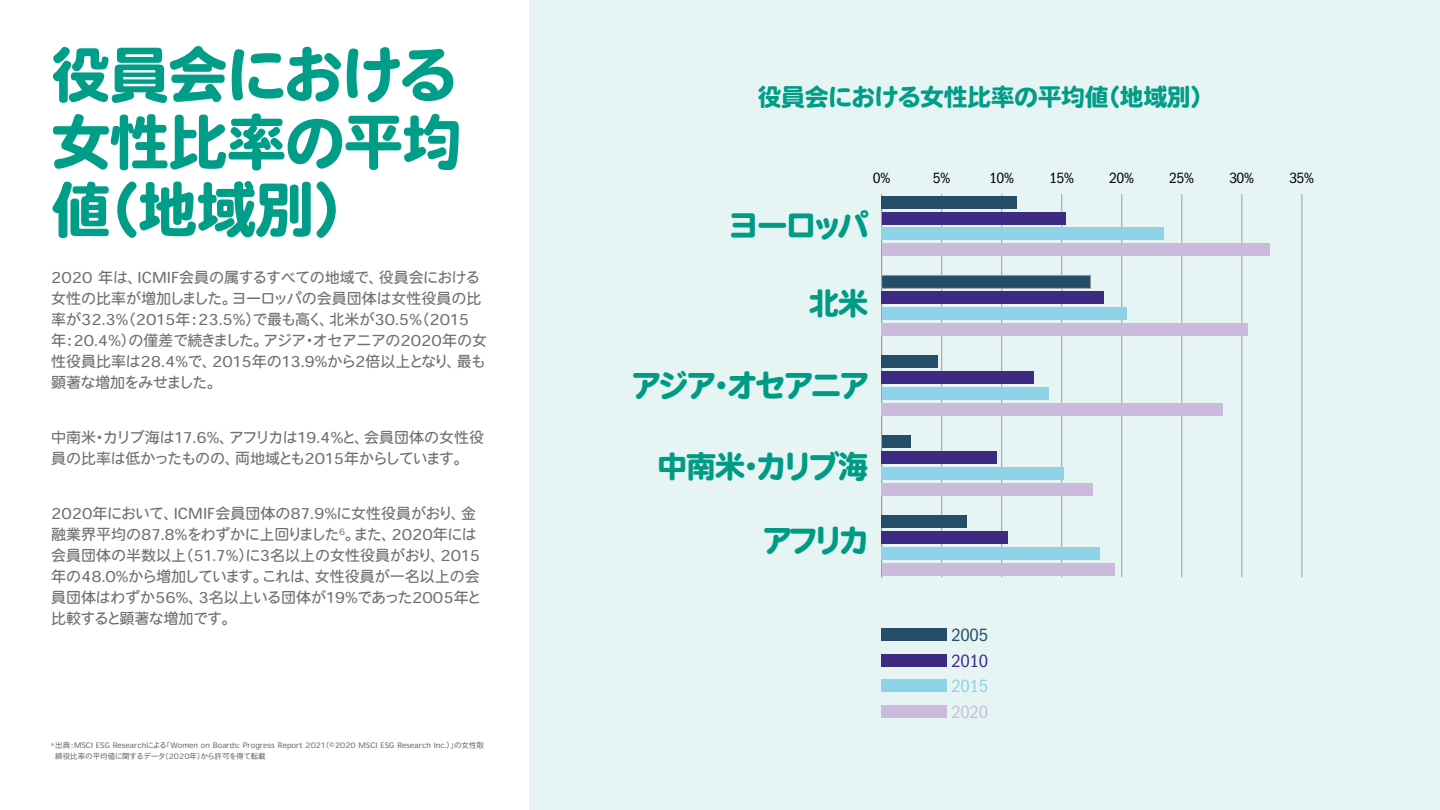
<style>
.page{position:relative;width:1440px;height:810px;background:#fff}
.page>*{position:absolute;margin:0;border:0;box-sizing:border-box;transform-origin:0 0}
.t1{font:60px/67.5px "Heisei Maru Go Std W8";letter-spacing:-.025em;color:#009d88;text-align:justify}
.t2{font:30.67px "Heisei Maru Go Std W8";letter-spacing:-.09em;color:#009b85}
.t3{font:24px "Heisei Maru Go Std W8";letter-spacing:-.02em;color:#009d88}
.t4{font:18.45px "Franklin Gothic URW Con Boo";color:#254d67}
.t5{font:18.45px "Franklin Gothic URW Con Boo";color:#3d2b83}
.t6{font:18.45px "Franklin Gothic URW Con Boo";color:#8fd2e7}
.t7{font:18.45px "Franklin Gothic URW Con Boo";color:#cabbdc}
.t8{font:15.38px "Franklin Gothic URW Con Boo";letter-spacing:-.04em;color:#000}
.t9{font:15px/21px "Heisei Maru Go Std W4";color:#706f6f}
.t10{font:7.5px/10.5px "Heisei Maru Go Std W4";color:#6d6f71}
</style>
<div class="page">
<div style="left:529px;top:0;width:911px;height:810px;background:#e6f5f3"></div>
<div style="left:881px;top:628px;width:65px;height:13px;background:#254d67"></div>
<div style="left:881px;top:654px;width:65px;height:13px;background:#3d2b83"></div>
<div style="left:881px;top:679px;width:65px;height:13px;background:#8fd2e7"></div>
<div style="left:881px;top:705px;width:65px;height:13px;background:#cabbdc"></div>
<hr style="left:882px;top:194px;width:1px;height:383px;background:#9d9d9c">
<hr style="left:942px;top:194px;width:1px;height:383px;background:#9d9d9c">
<hr style="left:1002px;top:194px;width:1px;height:383px;background:#9d9d9c">
<hr style="left:1062px;top:194px;width:1px;height:383px;background:#9d9d9c">
<hr style="left:1122px;top:194px;width:1px;height:383px;background:#9d9d9c">
<hr style="left:1182px;top:194px;width:1px;height:383px;background:#9d9d9c">
<hr style="left:1242px;top:194px;width:1px;height:383px;background:#9d9d9c">
<hr style="left:1302px;top:194px;width:1px;height:383px;background:#9d9d9c">
<hr style="left:881px;top:194px;width:1px;height:383px;background:#9d9d9c">
<div style="left:882px;top:196px;width:135px;height:13px;background:#254d67"></div>
<div style="left:882px;top:212px;width:183px;height:12px;background:#3d2b83"></div>
<div style="left:882px;top:228px;width:282px;height:12px;background:#8fd2e7"></div>
<div style="left:882px;top:243px;width:387px;height:13px;background:#cabbdc"></div>
<div style="left:882px;top:275px;width:209px;height:13px;background:#254d67"></div>
<div style="left:881px;top:275px;width:210px;height:14px;border:1px solid #9d9d9c"></div>
<div style="left:882px;top:291px;width:222px;height:13px;background:#3d2b83"></div>
<div style="left:882px;top:307px;width:245px;height:13px;background:#8fd2e7"></div>
<div style="left:882px;top:323px;width:366px;height:13px;background:#cabbdc"></div>
<div style="left:882px;top:355px;width:56px;height:13px;background:#254d67"></div>
<div style="left:882px;top:371px;width:152px;height:13px;background:#3d2b83"></div>
<div style="left:882px;top:387px;width:167px;height:13px;background:#8fd2e7"></div>
<div style="left:882px;top:403px;width:341px;height:13px;background:#cabbdc"></div>
<div style="left:882px;top:435px;width:28px;height:13px;background:#254d67"></div>
<div style="left:882px;top:451px;width:115px;height:13px;background:#3d2b83"></div>
<div style="left:882px;top:467px;width:182px;height:13px;background:#8fd2e7"></div>
<div style="left:882px;top:483px;width:211px;height:13px;background:#cabbdc"></div>
<div style="left:882px;top:515px;width:85px;height:13px;background:#254d67"></div>
<div style="left:882px;top:531px;width:126px;height:13px;background:#3d2b83"></div>
<div style="left:882px;top:547px;width:218px;height:13px;background:#8fd2e7"></div>
<div style="left:882px;top:563px;width:233px;height:13px;background:#cabbdc"></div>
<h1 class="t1" style="left:51px;top:43px;width:412px">役員会における女性比率の平均値（地域別）</h1>
<p class="t9" style="left:51px;top:267px;width:438px">2020 年は、ICMIF会員の属するすべての地域で、役員会における女性の比率が増加しました。ヨーロッパの会員団体は女性役員の比率が32.3%（2015年：23.5%）で最も高く、北米が30.5%（2015年：20.4%）の僅差で続きました。アジア・オセアニアの2020年の女性役員比率は28.4%で、2015年の13.9%から2倍以上となり、最も顕著な増加をみせました。</p>
<p class="t9" style="left:51px;top:427px;width:435px">中南米・カリブ海は17.6%、アフリカは19.4%と、会員団体の女性役員の比率は低かったものの、両地域とも2015年からしています。</p>
<p class="t9" style="left:51px;top:503px;width:432px">2020年において、ICMIF会員団体の87.9%に女性役員がおり、金融業界平均の87.8%をわずかに上回りました<sup>6</sup>。また、2020年には会員団体の半数以上（51.7%）に3名以上の女性役員がおり、2015年の48.0%から増加しています。これは、女性役員が一名以上の会員団体はわずか56%、3名以上いる団体が19%であった2005年と比較すると顕著な増加です。</p>
<p class="t10" style="left:55px;top:740px;width:430px;text-indent:-4px"><sup>6</sup> 出典：MSCI ESG Researchによる「Women on Boards: Progress Report 2021（©2020 MSCI ESG Research Inc.）」の女性取締役比率の平均値に関するデータ（2020年）から許可を得て転載</p>
<h3 class="t3" style="left:758px;top:83px;width:458px">役員会における女性比率の平均値（地域別）</h3>
<p class="t8" style="left:873px;top:168px;width:19px">0%</p>
<p class="t8" style="left:933px;top:168px;width:19px">5%</p>
<p class="t8" style="left:989px;top:168px;width:26px">10%</p>
<p class="t8" style="left:1049px;top:168px;width:26px">15%</p>
<p class="t8" style="left:1109px;top:168px;width:26px">20%</p>
<p class="t8" style="left:1169px;top:168px;width:26px">25%</p>
<p class="t8" style="left:1229px;top:168px;width:26px">30%</p>
<p class="t8" style="left:1289px;top:168px;width:26px">35%</p>
<h2 class="t2" style="left:728px;top:208px;width:142px">ヨーロッパ</h2>
<h2 class="t2" style="left:809px;top:287px;width:61px">北米</h2>
<h2 class="t2" style="left:631px;top:368px;width:240px">アジア・オセアニア</h2>
<h2 class="t2" style="left:657px;top:449px;width:213px">中南米・カリブ海</h2>
<h2 class="t2" style="left:762px;top:523px;width:109px">アフリカ</h2>
<p class="t4" style="left:952px;top:623px;width:38px">2005</p>
<p class="t5" style="left:952px;top:649px;width:38px">2010</p>
<p class="t6" style="left:952px;top:674px;width:38px">2015</p>
<p class="t7" style="left:952px;top:700px;width:38px">2020</p>
</div>
